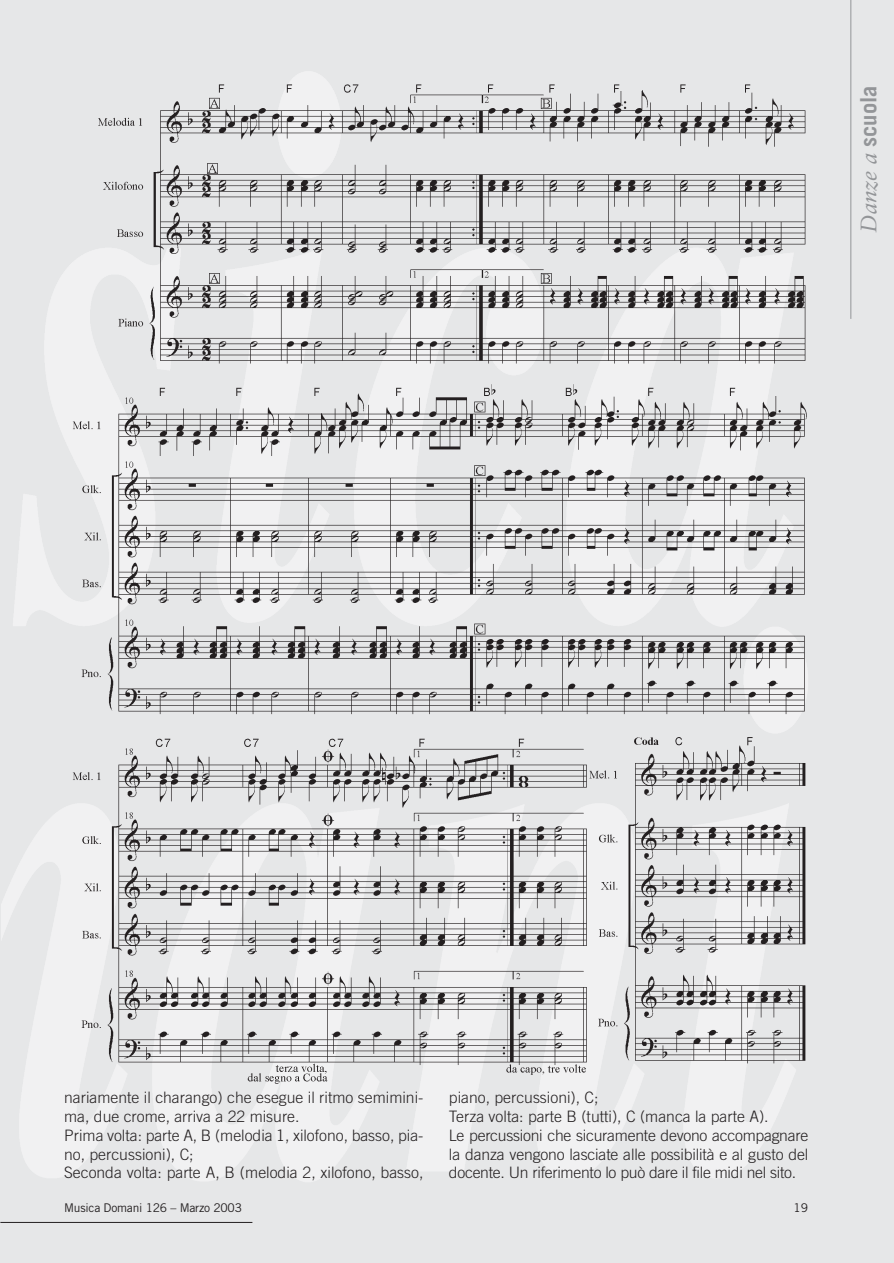
<style>
.page{position:relative;width:894px;height:1263px;background:#e6e7e8}
.page>*{position:absolute;margin:0;border:0;box-sizing:border-box;transform-origin:0 0}
.t1{font:italic 22.5px "Sabon";color:#939598}
.t2{font:300 15.75px/18.8px "Trade Gothic";color:#231f20}
.t3{font:12px "Trade Gothic";letter-spacing:-.02em;color:#231f20}
.s1{font-family:"Trade Gothic";font-weight:700;font-style:normal}
</style>
<div class="page">
<hr style="left:1px;top:1222px;width:251px;height:1px;background:#231f20">
<hr style="left:850px;top:0;width:1px;height:319px;background:#939598">
<img style="left:2px;top:274px;width:786px;height:908px">
<img style="left:64px;top:72px;width:744px;height:1015px">
<h1 class="t1" style="left:859px;top:233px;width:149px;rotate:-90deg">Danze a <span class="s1">scuola</span></h1>
<p class="t2" style="left:64px;top:1090px;width:361px">nariamente il charango) che esegue il ritmo semimini&shy;ma, due crome, arriva a 22 misure.<br>Prima volta: parte A, B (melodia 1, xilofono, basso, pia&shy;no, percussioni), C;<br>Seconda volta: parte A, B (melodia 2, xilofono, basso,</p>
<p class="t2" style="left:449px;top:1090px;width:361px">piano, percussioni), C;<br>Terza volta: parte B (tutti), C (manca la parte A).<br>Le percussioni che sicuramente devono accompagnare la danza vengono lasciate alle possibilità e al gusto del docente. Un riferimento lo può dare il file midi nel sito.</p>
<p class="t3" style="left:64px;top:1204px;width:179px">Musica Domani 126 – Marzo 2003</p>
<p class="t3" style="left:794px;top:1203px;width:16px">19</p>
</div>
